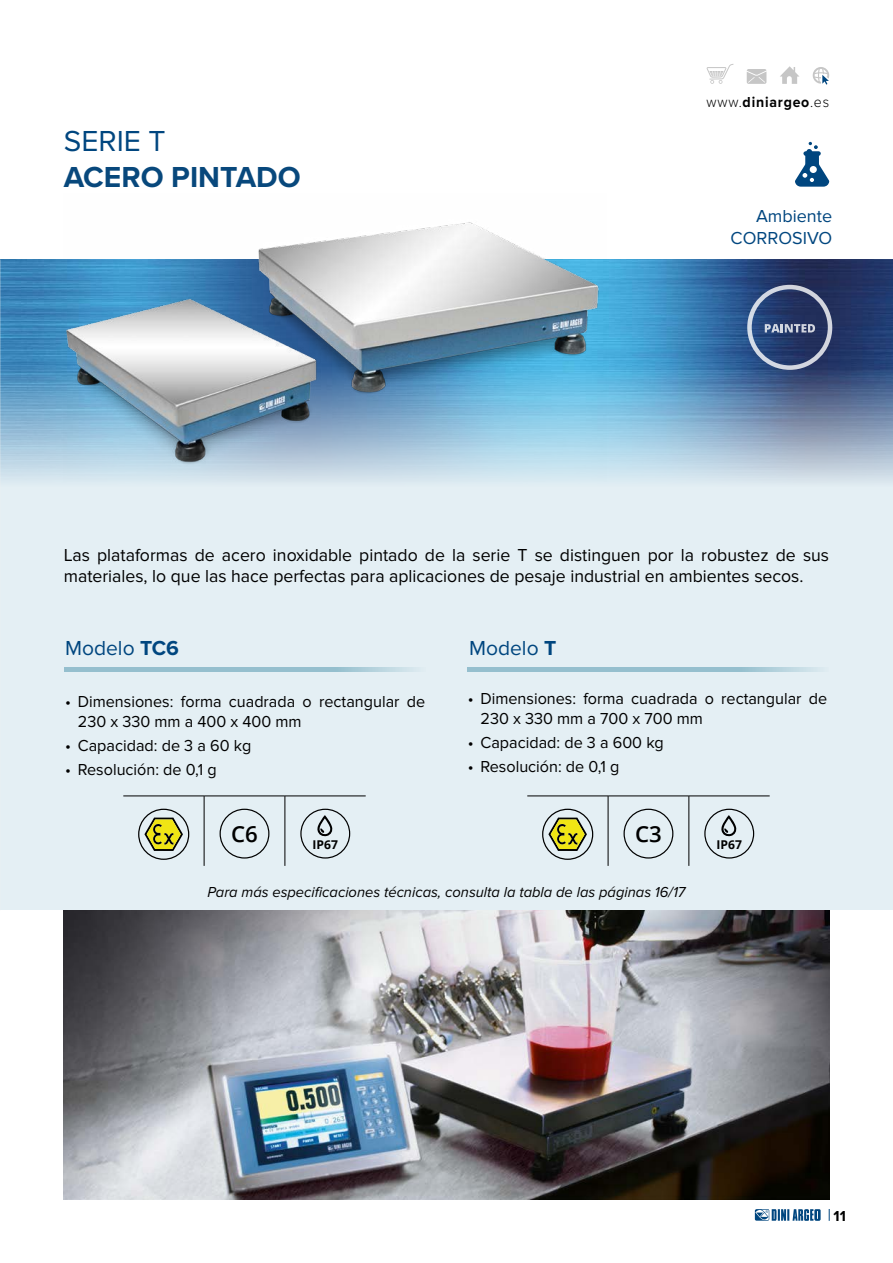
<style>
.page{position:relative;width:893px;height:1263px;background:#fff}
.page>*{position:absolute;margin:0;border:0;box-sizing:border-box;transform-origin:0 0}
.t1{font:700 30px "Proxima Nova";color:#08487c}
.t2{font:30px "Proxima Nova";color:#00467f}
.t3{font:600 22.2px "Open Sans";color:#000}
.t4{font:21px "Proxima Nova";color:#00467f}
.t5{font:18px/21.6px "Proxima Nova";color:#000}
.t6{font:18px/21.6px "Proxima Nova";color:#00467f;text-align:right}
.t7{font:16.5px/19.8px "Proxima Nova";color:#000}
.t8{font:italic 15px "Proxima Nova";color:#000}
.t9{font:700 15px "Proxima Nova";letter-spacing:.055em;color:#000;scale:.94 1}
.t10{font:700 15px "Proxima Nova";letter-spacing:.055em;color:#000}
.t11{font:700 12.15px "Open Sans";color:#000}
.s1{font-weight:300}
.s2{font-weight:700}
</style>
<div class="page">
<svg style="left:829px;top:1209px;width:1px;height:12px"></svg>
<svg style="left:755px;top:1209px;width:66px;height:12px"></svg>
<div style="left:0;top:259px;width:893px;height:651px;background:#e4eff4"></div>
<svg style="left:813px;top:67px;width:16px;height:18px"></svg>
<svg style="left:780px;top:66px;width:19px;height:18px"></svg>
<svg style="left:747px;top:69px;width:19px;height:15px"></svg>
<svg style="left:707px;top:64px;width:27px;height:20px"></svg>
<img style="left:1px;top:259px;width:892px;height:223px">
<hr style="left:0;top:259px;width:1px;height:264px;background:#ededed">
<svg style="left:795px;top:142px;width:34px;height:45px"></svg>
<svg style="left:64px;top:667px;width:352px;height:4px"></svg>
<svg style="left:468px;top:667px;width:352px;height:4px"></svg>
<img style="left:64px;top:222px;width:542px;height:259px">
<img style="left:64px;top:910px;width:765px;height:289px">
<hr style="left:123px;top:796px;width:81px;height:1px;background:#000">
<hr style="left:204px;top:796px;width:81px;height:1px;background:#000">
<hr style="left:204px;top:796px;width:1px;height:70px;background:#000">
<hr style="left:285px;top:796px;width:81px;height:1px;background:#000">
<hr style="left:285px;top:796px;width:1px;height:70px;background:#000">
<svg style="left:144px;top:817px;width:39px;height:34px"></svg>
<div style="left:138px;top:809px;width:51px;height:51px;border:1px solid #000;border-radius:50%"></div>
<div style="left:220px;top:809px;width:49px;height:49px;border:1px solid #000;border-radius:50%"></div>
<div style="left:300px;top:809px;width:50px;height:49px;border:1px solid #000;border-radius:50%"></div>
<svg style="left:317px;top:815px;width:16px;height:22px"></svg>
<hr style="left:527px;top:796px;width:81px;height:1px;background:#000">
<hr style="left:608px;top:796px;width:81px;height:1px;background:#000">
<hr style="left:608px;top:796px;width:1px;height:70px;background:#000">
<hr style="left:689px;top:796px;width:81px;height:1px;background:#000">
<hr style="left:689px;top:796px;width:1px;height:70px;background:#000">
<svg style="left:548px;top:817px;width:39px;height:34px"></svg>
<div style="left:542px;top:809px;width:51px;height:51px;border:1px solid #000;border-radius:50%"></div>
<div style="left:623px;top:809px;width:50px;height:49px;border:1px solid #000;border-radius:50%"></div>
<div style="left:704px;top:809px;width:50px;height:49px;border:1px solid #000;border-radius:50%"></div>
<svg style="left:721px;top:815px;width:16px;height:22px"></svg>
<div style="left:747px;top:285px;width:85px;height:85px;border:4px solid #fff;border-radius:50%"></div>
<svg style="left:765px;top:324px;width:50px;height:8px"></svg>
<h1 class="t2" style="left:64px;top:124px;width:103px">SERIE T</h1>
<h1 class="t1" style="left:64px;top:155px;width:238px">ACERO PINTADO</h1>
<p class="t9" style="left:707px;top:90px;width:132px"><span class="s1">www.</span>diniargeo<span class="s1">.es</span></p>
<p class="t6" style="left:731px;top:206px;width:103px">Ambiente<br>CORROSIVO</p>
<p class="t5" style="left:64px;top:544px;width:767px">Las plataformas de acero inoxidable pintado de la serie T se distinguen por la robustez de sus materiales, lo que las hace perfectas para aplicaciones de pesaje industrial en ambientes secos.</p>
<p class="t4" style="left:65px;top:635px;width:115px">Modelo <span class="s2">TC6</span></p>
<p class="t4" style="left:469px;top:635px;width:88px">Modelo <span class="s2">T</span></p>
<p class="t7" style="left:78px;top:692px;width:349px;text-indent:-13px">• Dimensiones: forma cuadrada o rectangular de<br>230 x 330 mm a 400 x 400 mm</p>
<p class="t7" style="left:65px;top:736px;width:188px">• Capacidad: de 3 a 60 kg</p>
<p class="t7" style="left:65px;top:760px;width:153px">• Resolución: de 0,1 g</p>
<p class="t7" style="left:480px;top:689px;width:348px;text-indent:-13px">• Dimensiones: forma cuadrada o rectangular de<br>230 x 330 mm a 700 x 700 mm</p>
<p class="t7" style="left:468px;top:733px;width:198px">• Capacidad: de 3 a 600 kg</p>
<p class="t7" style="left:468px;top:757px;width:153px">• Resolución: de 0,1 g</p>
<h2 class="t3" style="left:231px;top:818px;width:28px">C6</h2>
<p class="t11" style="left:313px;top:836px;width:27px">IP67</p>
<h2 class="t3" style="left:635px;top:818px;width:28px">C3</h2>
<p class="t11" style="left:716px;top:836px;width:27px">IP67</p>
<p class="t8" style="left:207px;top:885px;width:480px">Para más especificaciones técnicas, consulta la tabla de las páginas 16/17</p>
<p class="t10" style="left:833px;top:1204px;width:14px">11</p>
</div>
